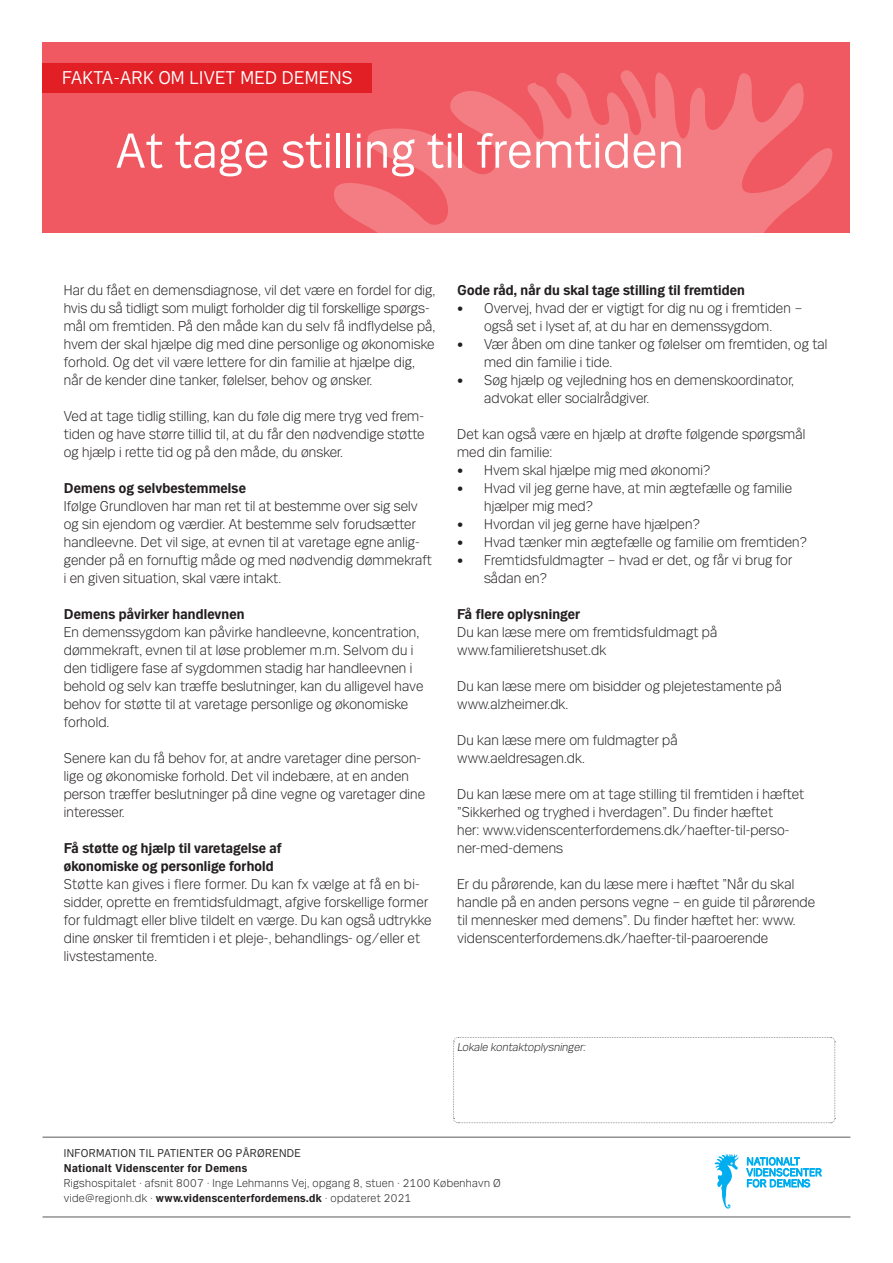
<style>
.page{position:relative;width:893px;height:1263px;background:#fff}
.page>*{position:absolute;margin:0;border:0;box-sizing:border-box;transform-origin:0 0}
.H2_OVERSKRIFTER{font:51.75px "Mari";letter-spacing:.01em;color:#fff}
.H1_FAKTA_TOP{font:19.5px "Mari";letter-spacing:.02em;color:#fff}
.P_Brød{font:300 15px/18px "Mari";letter-spacing:.01em;color:#231f20}
.H3_Brød_bold{font:700 15px/18px "Mari";letter-spacing:.01em;color:#231f20}
.P_Brød-2{font:700 15px "Mari";letter-spacing:.01em;color:#231f20}
.H6_Bundtekst{font:300 12px "Mari";letter-spacing:.03em;color:#231f20}
.H6_Bundtekst-2{font:12px "Mari";letter-spacing:.03em;color:#231f20}
.H6_Bundtekst-3{font:700 12px "Mari";letter-spacing:.03em;color:#231f20}
.H5_lokale{font:italic 300 12px "Mari";color:#231f20}
.s1{font-weight:700}
</style>
<div class="page">
<hr style="left:43px;top:1136px;width:807px;height:2px;background:#231f20">
<hr style="left:43px;top:1216px;width:807px;height:2px;background:#231f20">
<svg style="left:715px;top:1154px;width:24px;height:54px"></svg>
<svg style="left:746px;top:1157px;width:75px;height:30px"></svg>
<div style="left:43px;top:43px;width:807px;height:190px;background:#f05961"></div>
<svg style="left:282px;top:70px;width:551px;height:163px;fill:#f37d83"></svg>
<div style="left:43px;top:63px;width:329px;height:29px;background:#e11f24"></div>
<svg style="left:453px;top:1037px;width:383px;height:86px"></svg>
<h1 class="H1_FAKTA_TOP" style="left:62px;top:65px;width:292px">FAKTA-ARK OM LIVET MED DEMENS</h1>
<h2 class="H2_OVERSKRIFTER" style="left:116px;top:119px;width:569px">At tage stilling til fremtiden</h2>
<p class="P_Brød" style="left:64px;top:280px;width:373px">Har du fået en demensdiagnose, vil det være en fordel for dig, hvis du så tidligt som muligt forholder dig til forskellige spørgs&shy;mål om fremtiden. På den måde kan du selv få indflydelse på, hvem der skal hjælpe dig med dine personlige og økonomiske forhold. Og det vil være lettere for din familie at hjælpe dig, når de kender dine tanker, følelser, behov og ønsker.</p>
<p class="P_Brød" style="left:64px;top:406px;width:362px;text-align:justify">Ved at tage tidlig stilling, kan du føle dig mere tryg ved frem&shy;tiden og have større tillid til, at du får den nødvendige støtte og hjælp i rette tid og på den måde, du ønsker.</p>
<h3 class="H3_Brød_bold" style="left:64px;top:479px;width:184px">Demens og selvbestemmelse</h3>
<p class="P_Brød" style="left:64px;top:496px;width:370px">Ifølge Grundloven har man ret til at bestemme over sig selv og sin ejendom og værdier. At bestemme selv forudsætter handleevne. Det vil sige, at evnen til at varetage egne anlig&shy;gender på en fornuftig måde og med nødvendig dømmekraft i en given situation, skal være intakt.</p>
<p class="P_Brød-2" style="left:64px;top:605px;width:182px">Demens påvirker handlevnen</p>
<p class="P_Brød" style="left:64px;top:622px;width:361px">En demenssygdom kan påvirke handleevne, koncentration, dømmekraft, evnen til at løse problemer m.m. Selvom du i den tidligere fase af sygdommen stadig har handleevnen i behold og selv kan træffe beslutninger, kan du alligevel have behov for støtte til at varetage personlige og økonomiske forhold.</p>
<p class="P_Brød" style="left:64px;top:748px;width:363px">Senere kan du få behov for, at andre varetager dine person&shy;lige og økonomiske forhold. Det vil indebære, at en anden person træffer beslutninger på dine vegne og varetager dine interesser.</p>
<h3 class="H3_Brød_bold" style="left:64px;top:839px;width:219px">Få støtte og hjælp til varetagelse af økonomiske og personlige forhold</h3>
<p class="P_Brød" style="left:64px;top:874px;width:369px">Støtte kan gives i flere former. Du kan fx vælge at få en bi&shy;sidder, oprette en fremtidsfuldmagt, afgive forskellige former for fuldmagt eller blive tildelt en værge. Du kan også udtrykke dine ønsker til fremtiden i et pleje-, behandlings- og/eller et livstestamente.</p>
<p class="P_Brød-2" style="left:457px;top:281px;width:289px">Gode råd, når du skal tage stilling til fremtiden</p>
<p class="P_Brød" style="left:457px;top:298px;width:347px;text-align:center">• Overvej, hvad der er vigtigt for dig nu og i fremtiden – også set i lyset af, at du har en demenssygdom.</p>
<p class="P_Brød" style="left:484px;top:334px;width:345px;text-indent:-27px">• Vær åben om dine tanker og følelser om fremtiden, og tal med din familie i tide.</p>
<p class="P_Brød" style="left:484px;top:370px;width:311px;text-indent:-27px">• Søg hjælp og vejledning hos en demenskoordinator, advokat eller socialrådgiver.</p>
<p class="P_Brød" style="left:457px;top:424px;width:350px">Det kan også være en hjælp at drøfte følgende spørgsmål med din familie:</p>
<p class="P_Brød" style="left:457px;top:460px;width:255px">• Hvem skal hjælpe mig med økonomi?</p>
<p class="P_Brød" style="left:484px;top:478px;width:310px;text-indent:-27px">• Hvad vil jeg gerne have, at min ægtefælle og familie hjælper mig med?</p>
<p class="P_Brød" style="left:457px;top:514px;width:245px">• Hvordan vil jeg gerne have hjælpen?</p>
<p class="P_Brød" style="left:457px;top:532px;width:352px">• Hvad tænker min ægtefælle og familie om fremtiden?</p>
<p class="P_Brød" style="left:484px;top:550px;width:309px;text-indent:-27px">• Fremtidsfuldmagter – hvad er det, og får vi brug for sådan en?</p>
<h3 class="H3_Brød_bold" style="left:457px;top:605px;width:124px">Få flere oplysninger</h3>
<p class="P_Brød" style="left:457px;top:622px;width:262px">Du kan læse mere om fremtidsfuldmagt på www.familieretshuset.dk</p>
<p class="P_Brød" style="left:457px;top:676px;width:326px">Du kan læse mere om bisidder og plejetestamente på www.alzheimer.dk.</p>
<p class="P_Brød" style="left:457px;top:730px;width:222px">Du kan læse mere om fuldmagter på www.aeldresagen.dk.</p>
<p class="P_Brød" style="left:457px;top:784px;width:349px">Du kan læse mere om at tage stilling til fremtiden i hæftet ”Sikkerhed og tryghed i hverdagen”. Du finder hæftet<br>her: www.videnscenterfordemens.dk/haefter-til-perso&shy;ner-med-demens</p>
<p class="P_Brød" style="left:457px;top:874px;width:360px">Er du pårørende, kan du læse mere i hæftet ”Når du skal handle på en anden persons vegne – en guide til pårørende til mennesker med demens”. Du finder hæftet her: www. videnscenterfordemens.dk/haefter-til-paaroerende</p>
<h5 class="H5_lokale" style="left:457px;top:1040px;width:132px">Lokale kontaktoplysninger:</h5>
<p class="H6_Bundtekst-2" style="left:64px;top:1146px;width:239px">INFORMATION TIL PATIENTER OG PÅRØRENDE</p>
<p class="H6_Bundtekst-3" style="left:64px;top:1161px;width:185px">Nationalt Videnscenter for Demens</p>
<p class="H6_Bundtekst" style="left:64px;top:1176px;width:439px">Rigshospitalet · afsnit 8007 · Inge Lehmanns Vej, opgang 8, stuen · 2100 København Ø</p>
<p class="H6_Bundtekst" style="left:64px;top:1191px;width:349px">vide@regionh.dk · <span class="s1">www.videnscenterfordemens.dk</span> · opdateret 2021</p>
</div>
